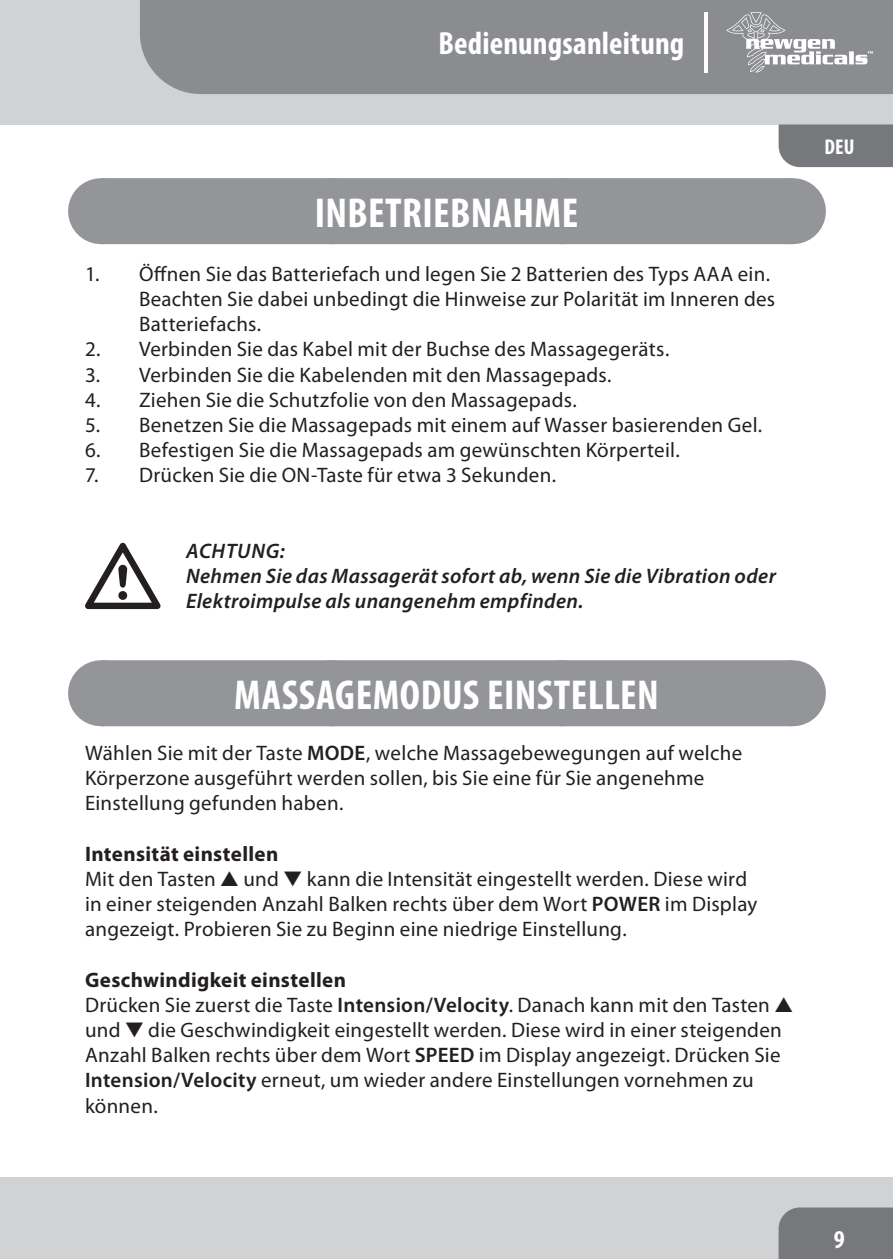
<style>
.page{position:relative;width:893px;height:1259px;background:#fff}
.page>*{position:absolute;margin:0;border:0;box-sizing:border-box;transform-origin:0 0}
.t1{font:700 condensed 42px "Myriad Pro";letter-spacing:.01em;color:#fff}
.t2{font:700 condensed 32.1px "Myriad Pro";letter-spacing:.005em;color:#fff}
.t3{font:700 condensed 25.8px "Myriad Pro";color:#fff}
.t4{font:700 condensed 21.6px "Myriad Pro";color:#fff}
.t5{font:21px/25.2px "Myriad Pro";letter-spacing:.015em;color:#231f20}
.t6{font:italic 600 21px/25.2px "Myriad Pro";letter-spacing:.015em;color:#231f20}
.s1{font-weight:600}
.s2{font-weight:700}
</style>
<div class="page">
<div style="left:0;top:1177px;width:893px;height:82px;background:#d1d2d4"></div>
<div style="left:0;top:0;width:893px;height:124px;background:#d1d2d4"></div>
<div style="left:140px;top:0;width:753px;height:94px;background:#8a8c8f"></div>
<div style="left:779px;top:1207px;width:114px;height:52px;background:#76787b"></div>
<div style="left:779px;top:124px;width:114px;height:43px;background:#76787b"></div>
<svg style="left:726px;top:12px;width:147px;height:61px;background:#a0a2a4"></svg>
<hr style="left:704px;top:12px;width:3px;height:61px;background:#fff">
<div style="left:101px;top:178px;width:691px;height:66px;background:#939598"></div>
<svg style="left:337px;top:178px;width:340px;height:1px"></svg>
<hr style="left:792px;top:178px;width:1px;height:66px;background:#939598">
<div style="left:101px;top:660px;width:691px;height:66px;background:#939598"></div>
<svg style="left:333px;top:660px;width:344px;height:1px"></svg>
<hr style="left:792px;top:660px;width:1px;height:66px;background:#939598">
<svg style="left:85px;top:543px;width:76px;height:66px"></svg>
<h2 class="t2" style="left:439px;top:24px;width:247px">Bedienungsanleitung</h2>
<h1 class="t1" style="left:315px;top:187px;width:265px">INBETRIEBNAHME</h1>
<p class="t5" style="left:139px;top:261px;width:638px;text-indent:-54px">1. Öffnen Sie das Batteriefach und legen Sie 2 Batterien des Typs AAA ein.<br>Beachten Sie dabei unbedingt die Hinweise zur Polarität im Inneren des<br>Batteriefachs.</p>
<p class="t5" style="left:85px;top:336px;width:586px">2. Verbinden Sie das Kabel mit der Buchse des Massagegeräts.</p>
<p class="t5" style="left:85px;top:361px;width:528px">3. Verbinden Sie die Kabelenden mit den Massagepads.</p>
<p class="t5" style="left:85px;top:387px;width:493px">4. Ziehen Sie die Schutzfolie von den Massagepads.</p>
<p class="t5" style="left:85px;top:412px;width:679px">5. Benetzen Sie die Massagepads mit einem auf Wasser basierenden Gel.</p>
<p class="t5" style="left:85px;top:437px;width:596px">6. Befestigen Sie die Massagepads am gewünschten Körperteil.</p>
<p class="t5" style="left:85px;top:462px;width:472px">7. Drücken Sie die ON-Taste für etwa 3 Sekunden.</p>
<p class="t6" style="left:186px;top:538px;width:591px">ACHTUNG:<br>Nehmen Sie das Massagerät sofort ab, wenn Sie die Vibration oder<br>Elektroimpulse als unangenehm empfinden.</p>
<h1 class="t1" style="left:234px;top:669px;width:426px">MASSAGEMODUS EINSTELLEN</h1>
<p class="t5" style="left:85px;top:739px;width:659px">Wählen Sie mit der Taste <span class="s1">MODE</span>, welche Massagebewegungen auf welche<br>Körperzone ausgeführt werden sollen, bis Sie eine für Sie angenehme<br>Einstellung gefunden haben.</p>
<p class="t5" style="left:85px;top:840px;width:674px"><span class="s2">Intensität einstellen<br></span>Mit den Tasten ▲ und ▼ kann die Intensität eingestellt werden. Diese wird in einer steigenden Anzahl Balken rechts über dem Wort <span class="s1">POWER</span> im Display angezeigt. Probieren Sie zu Beginn eine niedrige Einstellung.</p>
<p class="t5" style="left:85px;top:966px;width:710px"><span class="s2">Geschwindigkeit einstellen<br></span>Drücken Sie zuerst die Taste <span class="s1">Intension/Velocity</span>. Danach kann mit den Tasten ▲ und ▼ die Geschwindigkeit eingestellt werden. Diese wird in einer steigenden Anzahl Balken rechts über dem Wort <span class="s1">SPEED</span> im Display angezeigt. Drücken Sie <span class="s1">Intension/Velocity</span> erneut, um wieder andere Einstellungen vornehmen zu können.</p>
<p class="t4" style="left:824px;top:133px;width:32px">DEU</p>
<p class="t3" style="left:834px;top:1222px;width:12px">9</p>
</div>
